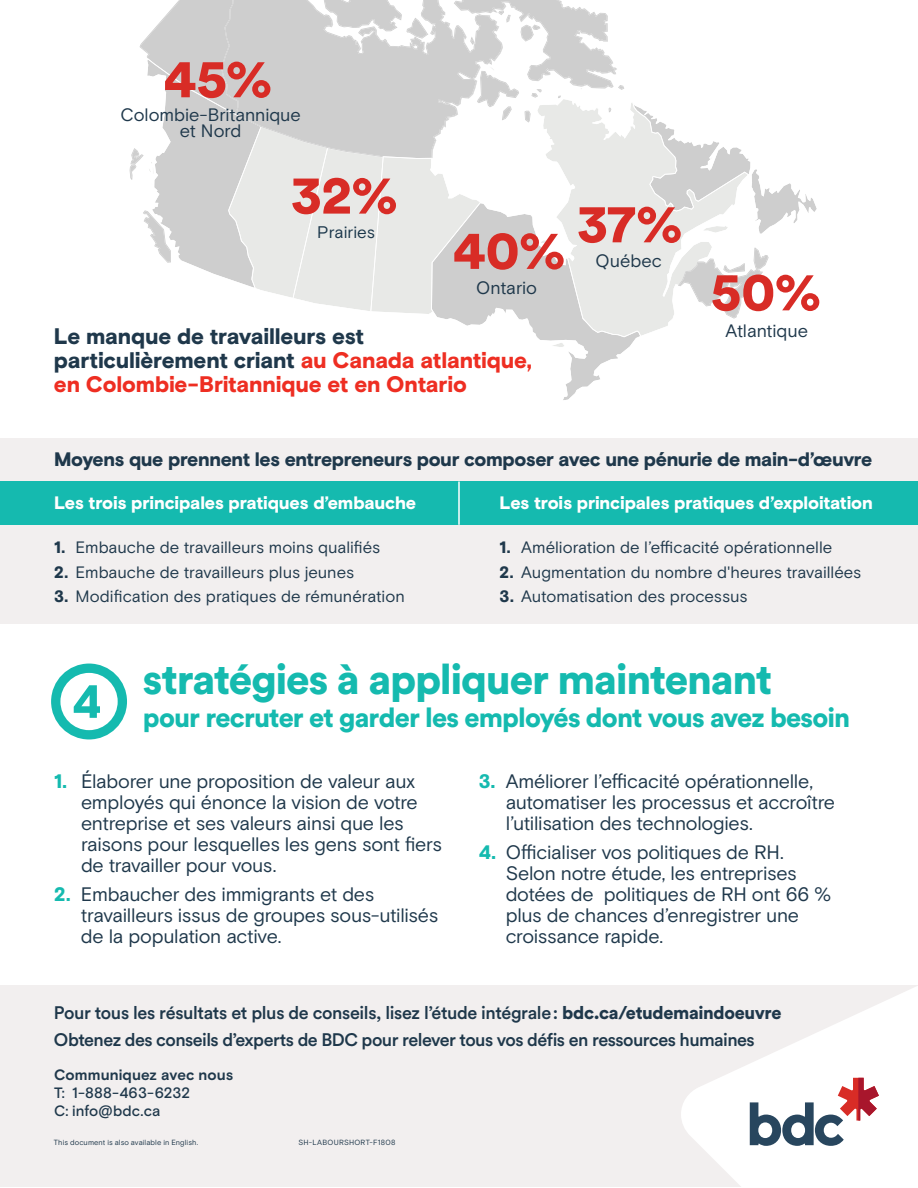
<style>
.page{position:relative;width:918px;height:1188px;background:#fff}
.page>*{position:absolute;margin:0;border:0;box-sizing:border-box;transform-origin:0 0}
.t1{font:900 75.9px "Basis BDC Extra Glyphs";color:#15baaf}
.t2{font:900 54px "Circular Std";letter-spacing:.005em;color:#d82c26}
.t3{font:900 42px "Circular Std";letter-spacing:-.03em;color:#15baaf}
.t4{font:900 27px "Circular Std";letter-spacing:-.03em;color:#15baaf}
.t5{font:900 22.5px/24px "Basis Grotesque";letter-spacing:-.01em;color:#ee2e22}
.t6{font:19.5px/21px "Basis Grotesque";letter-spacing:-.015em;color:#1f384b}
.t7{font:900 19.5px "Basis Grotesque";letter-spacing:-.02em;color:#1f384b}
.t8{font:500 18px/26.2px "Circular Std";letter-spacing:-.025em;color:#1f384b}
.t9{font:900 18px "Basis Grotesque";letter-spacing:-.01em;color:#fff}
.t10{font:18px/16.5px "Basis Grotesque";letter-spacing:-.005em;color:#1f384b;text-align:center}
.t11{font:16.8px "Basis Grotesque";color:#1a364a}
.t12{font:16.5px "Basis Grotesque";color:#1f384b}
.t13{font:500 15px/18px "Basis Grotesque";letter-spacing:.005em;color:#1f384b}
.t14{font:700 15px "Basis Grotesque";letter-spacing:.005em;color:#1f384b}
.t15{font:7.5px "Basis Grotesque";letter-spacing:.015em;color:#1f384b}
.s1{color:#1f384b}
.s2{font-weight:900}
.s3{font-weight:900;color:#15baaf}
</style>
<div class="page">
<div style="left:0;top:438px;width:918px;height:185px;background:#f2efef"></div>
<div style="left:0;top:482px;width:918px;height:43px;background:#15baaf"></div>
<hr style="left:458px;top:482px;width:2px;height:43px;background:#fff">
<div style="left:0;top:986px;width:918px;height:201px;background:#f2efef"></div>
<svg style="left:681px;top:985px;width:237px;height:202px;fill:#fff"></svg>
<svg style="left:130px;top:0;width:687px;height:400px"></svg>
<div style="left:740px;top:1076px;width:160px;height:91px;background:#fff"></div>
<svg style="left:750px;top:1078px;width:129px;height:68px"></svg>
<h2 class="t2" style="left:163px;top:42px;width:111px">45%</h2>
<p class="t10" style="left:120px;top:106px;width:182px">Colombie-Britannique et Nord</p>
<h2 class="t2" style="left:292px;top:159px;width:108px">32%</h2>
<p class="t11" style="left:317px;top:222px;width:59px">Prairies</p>
<h2 class="t2" style="left:453px;top:214px;width:115px">40%</h2>
<p class="t10" style="left:476px;top:280px;width:62px">Ontario</p>
<p class="t5" style="left:54px;top:324px;width:479px"><span class="s1">Le manque de travailleurs est particulièrement criant</span> au Canada atlantique, en Colombie-Britannique et en Ontario</p>
<h2 class="t2" style="left:578px;top:187px;width:106px">37%</h2>
<p class="t10" style="left:596px;top:253px;width:68px">Québec</p>
<h2 class="t2" style="left:711px;top:255px;width:112px">50%</h2>
<p class="t10" style="left:726px;top:322px;width:84px">Atlantique</p>
<p class="t7" style="left:54px;top:448px;width:820px">Moyens que prennent les entrepreneurs pour composer avec une pénurie de main-d’œuvre</p>
<p class="t9" style="left:54px;top:492px;width:364px">Les trois principales pratiques d’embauche</p>
<p class="t12" style="left:54px;top:537px;width:328px"><span class="s2">1.</span> Embauche de travailleurs moins qualifiés</p>
<p class="t12" style="left:54px;top:562px;width:302px"><span class="s2">2.</span> Embauche de travailleurs plus jeunes</p>
<p class="t12" style="left:54px;top:587px;width:352px"><span class="s2">3.</span> Modification des pratiques de rémunération</p>
<p class="t9" style="left:500px;top:492px;width:375px">Les trois principales pratiques d’exploitation</p>
<p class="t12" style="left:500px;top:537px;width:334px"><span class="s2">1.</span> Amélioration de l’efficacité opérationnelle</p>
<p class="t12" style="left:500px;top:562px;width:363px"><span class="s2">2.</span> Augmentation du nombre d'heures travaillées</p>
<p class="t12" style="left:500px;top:587px;width:250px"><span class="s2">3.</span> Automatisation des processus</p>
<h3 class="t3" style="left:143px;top:651px;width:631px">stratégies à appliquer maintenant</h3>
<h3 class="t4" style="left:143px;top:699px;width:709px">pour recruter et garder les employés dont vous avez besoin</h3>
<p class="t6" style="left:81px;top:770px;width:363px;text-indent:-27px"><span class="s3">1.</span> Élaborer une proposition de valeur aux employés qui énonce la vision de votre entreprise et ses valeurs ainsi que les raisons pour lesquelles les gens sont fiers de travailler pour vous.</p>
<p class="t6" style="left:81px;top:883px;width:359px;text-indent:-27px"><span class="s3">2.</span> Embaucher des immigrants et des travailleurs issus de groupes sous-utilisés de la population active.</p>
<h1 class="t1" style="left:51px;top:664px;width:77px">4</h1>
<p class="t6" style="left:506px;top:770px;width:331px;text-indent:-27px"><span class="s3">3.</span> Améliorer l’efficacité opérationnelle, automatiser les processus et accroître l’utilisation des technologies.</p>
<p class="t6" style="left:506px;top:841px;width:327px;text-indent:-27px"><span class="s3">4.</span> Officialiser vos politiques de RH.<br>Selon notre étude, les entreprises dotées de politiques de RH ont 66 % plus de chances d’enregistrer une croissance rapide.</p>
<p class="t8" style="left:54px;top:1000px;width:729px">Pour tous les résultats et plus de conseils, lisez l’étude intégrale: <span class="s2">bdc.ca/etudemaindoeuvre<br></span>Obtenez des conseils d’experts de BDC pour relever tous vos défis en ressources humaines</p>
<p class="t14" style="left:54px;top:1066px;width:181px">Communiquez avec nous</p>
<p class="t13" style="left:54px;top:1084px;width:138px">T: 1-888-463-6232<br>C: info@bdc.ca</p>
<p class="t15" style="left:54px;top:1138px;width:146px">This document is also available in English.</p>
<p class="t15" style="left:298px;top:1138px;width:99px">SH-LABOURSHORT-F1808</p>
</div>
